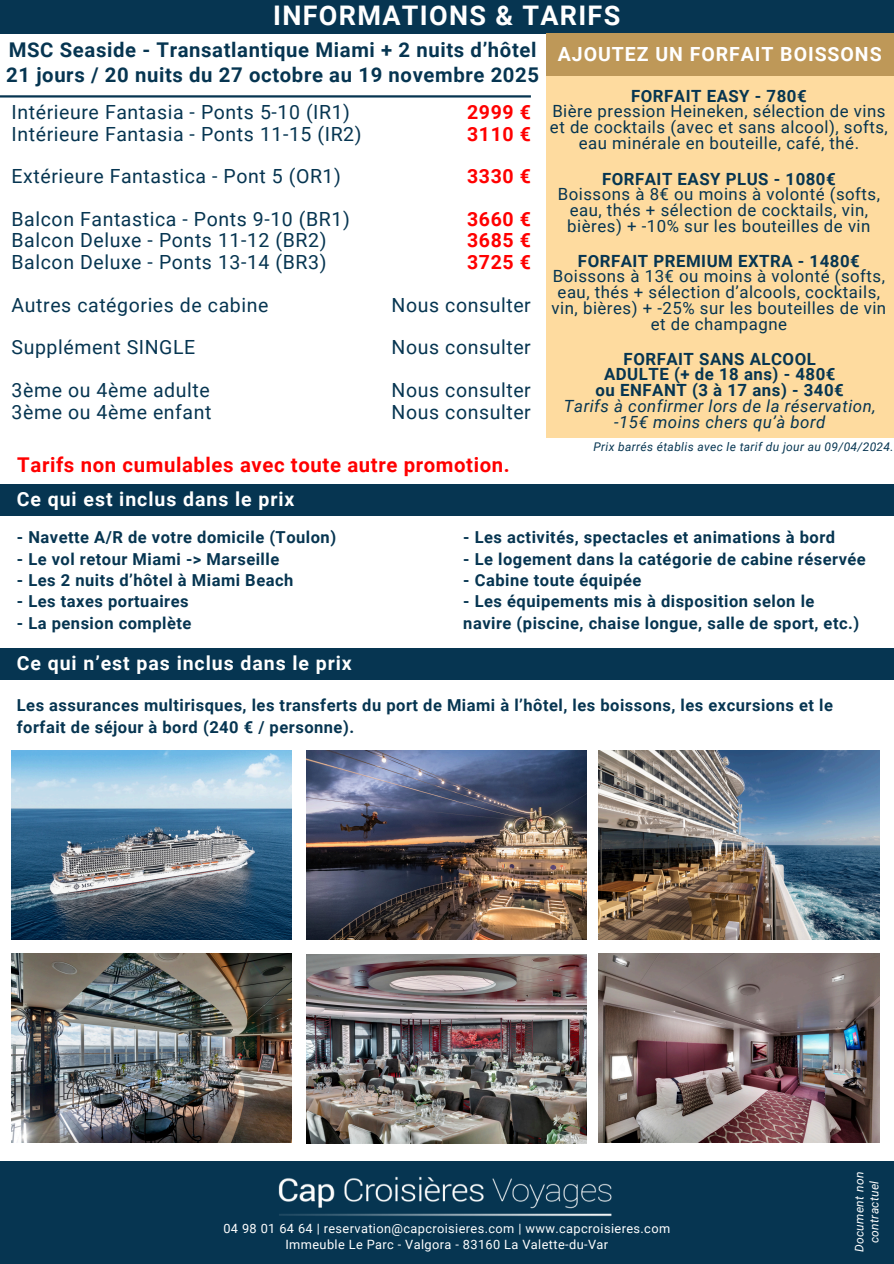
<style>
.page{position:relative;width:894px;height:1264px;background:#fff}
.page>*{position:absolute;margin:0;border:0;box-sizing:border-box;transform-origin:0 0}
.t1{font:700 27px "Roboto";letter-spacing:.05em;color:#fff}
.t2{font:700 20.4px "Roboto";letter-spacing:.03em;color:#f00}
.t3{font:700 20.25px/25px "Roboto";letter-spacing:.03em;color:#063551}
.t4{font:19.5px/21.3px "Roboto";letter-spacing:.03em;color:#063551}
.t5{font:700 19.5px "Roboto";letter-spacing:.05em;color:#fff}
.t6{font:700 19.5px/21.3px "Roboto";letter-spacing:.03em;color:#f00}
.t7{font:16.8px/15.8px "Roboto";letter-spacing:.03em;color:#063551;text-align:center}
.t8{font:700 16.8px/15.8px "Roboto";letter-spacing:.03em;color:#063551;text-align:center}
.t9{font:700 16.5px/21.3px "Roboto";letter-spacing:.03em;color:#063551}
.t10{font:12.75px/15.9px "Roboto";letter-spacing:.03em;color:#fff;text-align:center}
.t11{font:italic 12px "Roboto";letter-spacing:.03em;color:#063551}
.t12{font:italic 12px "Roboto";letter-spacing:.03em;color:#fff}
.s1{font-weight:700}
.s2{font-weight:400;font-style:italic}
</style>
<div class="page">
<div style="left:0;top:1160px;width:893px;height:103px;background:#063551"></div>
<div style="left:0;top:648px;width:893px;height:32px;background:#063551"></div>
<div style="left:0;top:484px;width:893px;height:32px;background:#063551"></div>
<div style="left:0;top:0;width:893px;height:33px;background:#063551"></div>
<img style="left:260px;top:1160px;width:369px;height:57px">
<hr style="left:0;top:95px;width:530px;height:2px;background:#063551">
<img style="left:12px;top:750px;width:280px;height:189px">
<img style="left:12px;top:953px;width:280px;height:189px">
<img style="left:306px;top:750px;width:280px;height:189px">
<img style="left:306px;top:954px;width:280px;height:189px">
<img style="left:598px;top:750px;width:281px;height:189px">
<img style="left:598px;top:953px;width:281px;height:189px">
<div style="left:545px;top:33px;width:348px;height:43px;background:#be9858"></div>
<div style="left:545px;top:76px;width:348px;height:362px;background:#fedb9f"></div>
<h3 class="t1" style="left:273px;top:0;width:348px">INFORMATIONS &amp; TARIFS</h3>
<h4 class="t3" style="left:6px;top:37px;width:534px">MSC Seaside - Transatlantique Miami + 2 nuits d’hôtel<br>21 jours / 20 nuits du 27 octobre au 19 novembre 2025</h4>
<p class="t5" style="left:557px;top:42px;width:325px">AJOUTEZ UN FORFAIT BOISSONS</p>
<p class="t7" style="left:549px;top:88px;width:339px"><span class="s1">FORFAIT EASY - 780€<br></span>Bière pression Heineken, sélection de vins et de cocktails (avec et sans alcool), softs, eau minérale en bouteille, café, thé.</p>
<p class="t7" style="left:557px;top:171px;width:324px"><span class="s1">FORFAIT EASY PLUS - 1080€<br></span>Boissons à 8€ ou moins à volonté (softs, eau, thés + sélection de cocktails, vin, bières) + -10% sur les bouteilles de vin</p>
<p class="t7" style="left:551px;top:253px;width:336px"><span class="s1">FORFAIT PREMIUM EXTRA - 1480€ </span>Boissons à 13€ ou moins à volonté (softs, eau, thés + sélection d’alcools, cocktails, vin, bières) + -25% sur les bouteilles de vin et de champagne</p>
<p class="t8" style="left:563px;top:351px;width:313px">FORFAIT SANS ALCOOL<br>ADULTE (+ de 18 ans) - 480€<br>ou ENFANT (3 à 17 ans) - 340€<br><span class="s2">Tarifs à confirmer lors de la réservation, -15€ moins chers qu’à bord</span></p>
<h3 class="t4" style="left:12px;top:102px;width:351px">Intérieure Fantasia - Ponts 5-10 (IR1)<br>Intérieure Fantasia - Ponts 11-15 (IR2)</h3>
<h2 class="t4" style="left:12px;top:166px;width:331px">Extérieure Fantastica - Pont 5 (OR1)</h2>
<h6 class="t4" style="left:12px;top:209px;width:339px">Balcon Fantastica - Ponts 9-10 (BR1)<br>Balcon Deluxe - Ponts 11-12 (BR2)<br>Balcon Deluxe - Ponts 13-14 (BR3)</h6>
<h6 class="t4" style="left:12px;top:294px;width:258px">Autres catégories de cabine</h6>
<h6 class="t4" style="left:12px;top:337px;width:185px">Supplément SINGLE</h6>
<h6 class="t4" style="left:12px;top:380px;width:201px">3ème ou 4ème adulte<br>3ème ou 4ème enfant</h6>
<p class="t6" style="left:467px;top:102px;width:65px">2999 €<br>3110 €</p>
<h3 class="t6" style="left:467px;top:166px;width:65px">3330 €</h3>
<h5 class="t6" style="left:467px;top:209px;width:65px;text-align:justify">3660 € 3685 € 3725 €</h5>
<p class="t4" style="left:391px;top:294px;width:141px">Nous consulter</p>
<h5 class="t4" style="left:391px;top:326px;width:141px;line-height:42.8px">Nous consulter<br>Nous consulter</h5>
<h3 class="t4" style="left:391px;top:401px;width:141px">Nous consulter</h3>
<h4 class="t2" style="left:17px;top:452px;width:494px">Tarifs non cumulables avec toute autre promotion.</h4>
<h4 class="t5" style="left:17px;top:488px;width:279px">Ce qui est inclus dans le prix</h4>
<h4 class="t11" style="left:593px;top:440px;width:301px">Prix barrés établis avec le tarif du jour au 09/04/2024.</h4>
<h4 class="t9" style="left:17px;top:527px;width:321px">- Navette A/R de votre domicile (Toulon)</h4>
<h4 class="t9" style="left:17px;top:548px;width:264px">- Le vol retour Miami -&gt; Marseille</h4>
<h4 class="t9" style="left:17px;top:569px;width:278px">- Les 2 nuits d’hôtel à Miami Beach</h4>
<h4 class="t9" style="left:17px;top:591px;width:173px">- Les taxes portuaires</h4>
<h3 class="t9" style="left:17px;top:612px;width:176px">- La pension complète</h3>
<h4 class="t5" style="left:17px;top:652px;width:336px">Ce qui n’est pas inclus dans le prix</h4>
<h3 class="t9" style="left:463px;top:527px;width:373px">- Les activités, spectacles et animations à bord</h3>
<h3 class="t9" style="left:463px;top:548px;width:404px">- Le logement dans la catégorie de cabine réservée</h3>
<h3 class="t9" style="left:463px;top:569px;width:180px">- Cabine toute équipée</h3>
<h3 class="t9" style="left:463px;top:591px;width:397px">- Les équipements mis à disposition selon le navire (piscine, chaise longue, salle de sport, etc.)</h3>
<h3 class="t9" style="left:17px;top:695px;width:817px">Les assurances multirisques, les transferts du port de Miami à l’hôtel, les boissons, les excursions et le forfait de séjour à bord (240 € / personne).</h3>
<h4 class="t10" style="left:223px;top:1220px;width:448px">04 98 01 64 64 | reservation@capcroisieres.com | www.capcroisieres.com<br>Immeuble Le Parc - Valgora - 83160 La Valette-du-Var</h4>
<h4 class="t12" style="left:852px;top:1252px;width:82px;rotate:-90deg">Document non</h4>
<h4 class="t12" style="left:867px;top:1243px;width:64px;rotate:-90deg">contractuel</h4>
</div>
